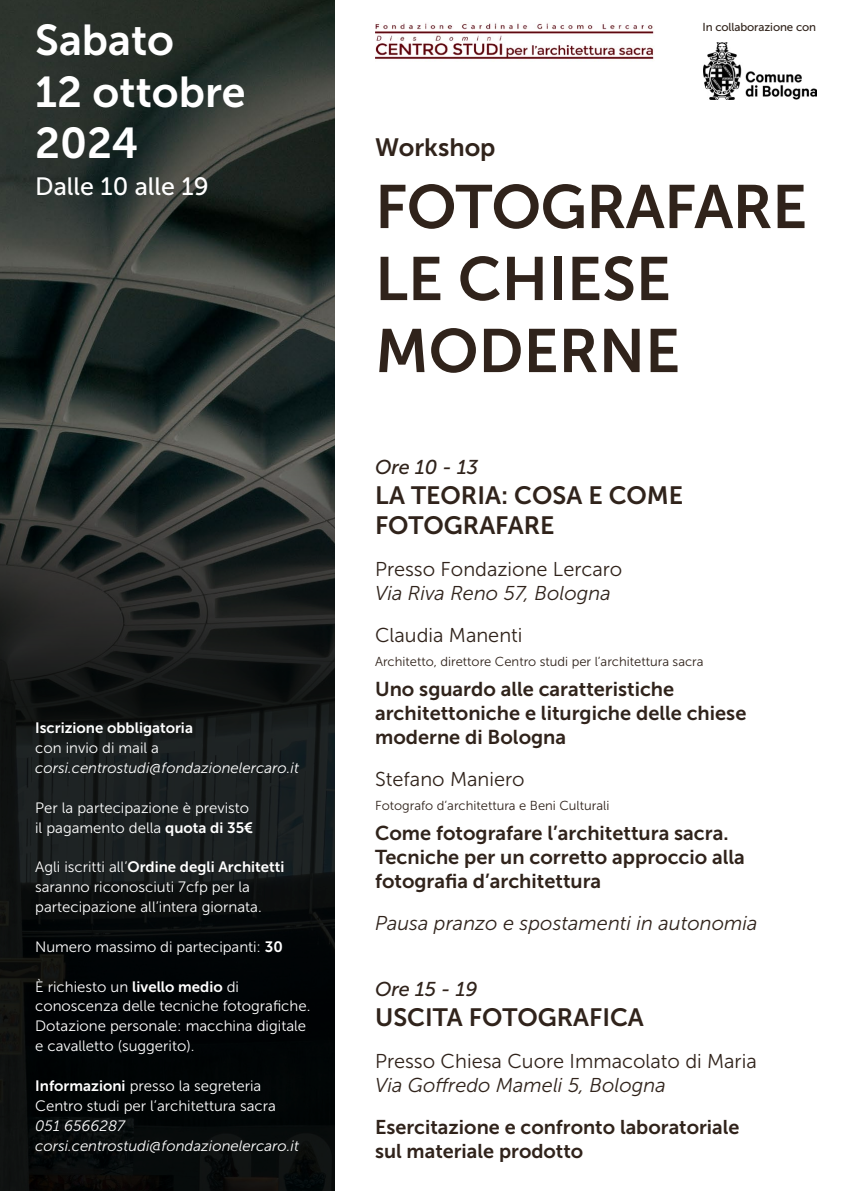
<style>
.page{position:relative;width:842px;height:1191px;background:#fff}
.page>*{position:absolute;margin:0;border:0;box-sizing:border-box;transform-origin:0 0}
.t1{font:61px/72px "Museo Sans 700";color:#30231b}
.t2{font:43px/51.6px "Museo Sans 700";color:#fff}
.t3{font:25px/30px "Museo Sans 700";color:#30231b}
.t4{font:25px "Museo Sans 500";color:#fff}
.t5{font:20px/24px "Museo Sans 700";color:#30231b}
.t6{font:20px "Museo Sans 300";color:#30231b}
.t7{font:italic 20px "Museo Sans 300";color:#30231b}
.t8{font:italic 20px "Museo Sans 500";color:#30231b}
.t9{font:19.9px/24px "Museo Sans 700";color:#30231b}
.t10{font:15px/19.9px "Museo Sans 300";color:#fff}
.t11{font:italic 15px/19.9px "Museo Sans 300";color:#fff}
.t12{font:15px "Museo Sans 700";color:#fff}
.t13{font:13px "Museo Sans 300";color:#30231b}
.t14{font:11.5px "Museo Sans 500";letter-spacing:-.01em;color:#30231b}
.s1{font-family:"Museo Sans 700"}
.s2{font-family:"Museo Sans 300"}
</style>
<div class="page">
<svg style="left:0;top:0;width:335px;height:1191px;background:#1c211f"></svg>
<img style="left:375px;top:23px;width:279px;height:36px">
<img style="left:703px;top:42px;width:113px;height:57px">
<h2 class="t2" style="left:35px;top:14px;width:212px">Sabato<br>12 ottobre<br>2024</h2>
<h3 class="t4" style="left:35px;top:173px;width:175px">Dalle 10 alle 19</h3>
<p class="t12" style="left:35px;top:719px;width:159px">Iscrizione obbligatoria</p>
<p class="t10" style="left:35px;top:738px;width:125px">con invio di mail a</p>
<p class="t11" style="left:35px;top:758px;width:265px">corsi.centrostudi@fondazionelercaro.it</p>
<p class="t10" style="left:35px;top:797px;width:219px">Per la partecipazione è previsto il pagamento della <span class="s1">quota di 35€</span></p>
<p class="t12" style="left:35px;top:858px;width:251px"><span class="s2">Agli iscritti all’</span>Ordine degli Architetti</p>
<p class="t10" style="left:35px;top:877px;width:228px">saranno riconosciuti 7cfp per la partecipazione all’intera giornata.</p>
<p class="t10" style="left:35px;top:937px;width:249px">Numero massimo di partecipanti: <span class="s1">30</span></p>
<p class="t10" style="left:35px;top:976px;width:277px">È richiesto un <span class="s1">livello medio</span> di conoscenza delle tecniche fotografiche.<br>Dotazione personale: macchina digitale e cavalletto (suggerito).</p>
<p class="t10" style="left:35px;top:1076px;width:242px"><span class="s1">Informazioni</span> presso la segreteria<br>Centro studi per l’architettura sacra</p>
<p class="t11" style="left:35px;top:1115px;width:265px">051 6566287 corsi.centrostudi@fondazionelercaro.it</p>
<p class="t14" style="left:702px;top:20px;width:115px">In collaborazione con</p>
<h3 class="t3" style="left:375px;top:132px;width:122px">Workshop</h3>
<h1 class="t1" style="left:375px;top:171px;width:434px">FOTOGRAFARE<br>LE CHIESE<br>MODERNE</h1>
<h3 class="t8" style="left:375px;top:456px;width:104px">Ore 10 - 13</h3>
<h3 class="t3" style="left:375px;top:480px;width:310px">LA TEORIA: COSA E COME<br>FOTOGRAFARE</h3>
<h3 class="t6" style="left:375px;top:558px;width:249px">Presso Fondazione Lercaro</h3>
<h3 class="t7" style="left:375px;top:582px;width:237px">Via Riva Reno 57, Bologna</h3>
<h3 class="t6" style="left:375px;top:624px;width:149px">Claudia Manenti</h3>
<p class="t13" style="left:375px;top:655px;width:330px">Architetto, direttore Centro studi per l’architettura sacra</p>
<h3 class="t5" style="left:375px;top:677px;width:373px">Uno sguardo alle caratteristiche architettoniche e liturgiche delle chiese moderne di Bologna</h3>
<h3 class="t6" style="left:375px;top:768px;width:151px">Stefano Maniero</h3>
<p class="t13" style="left:375px;top:799px;width:236px">Fotografo d’architettura e Beni Culturali</p>
<h3 class="t5" style="left:375px;top:821px;width:371px">Come fotografare l’architettura sacra.<br>Tecniche per un corretto approccio alla fotografia d’architettura</h3>
<h3 class="t7" style="left:375px;top:912px;width:384px">Pausa pranzo e spostamenti in autonomia</h3>
<h3 class="t8" style="left:375px;top:978px;width:104px">Ore 15 - 19</h3>
<h3 class="t3" style="left:375px;top:1002px;width:270px">USCITA FOTOGRAFICA</h3>
<h3 class="t6" style="left:375px;top:1050px;width:383px">Presso Chiesa Cuore Immacolato di Maria</h3>
<h3 class="t7" style="left:375px;top:1074px;width:292px">Via Goffredo Mameli 5, Bologna</h3>
<h3 class="t9" style="left:375px;top:1115px;width:366px">Esercitazione e confronto laboratoriale sul materiale prodotto</h3>
</div>
